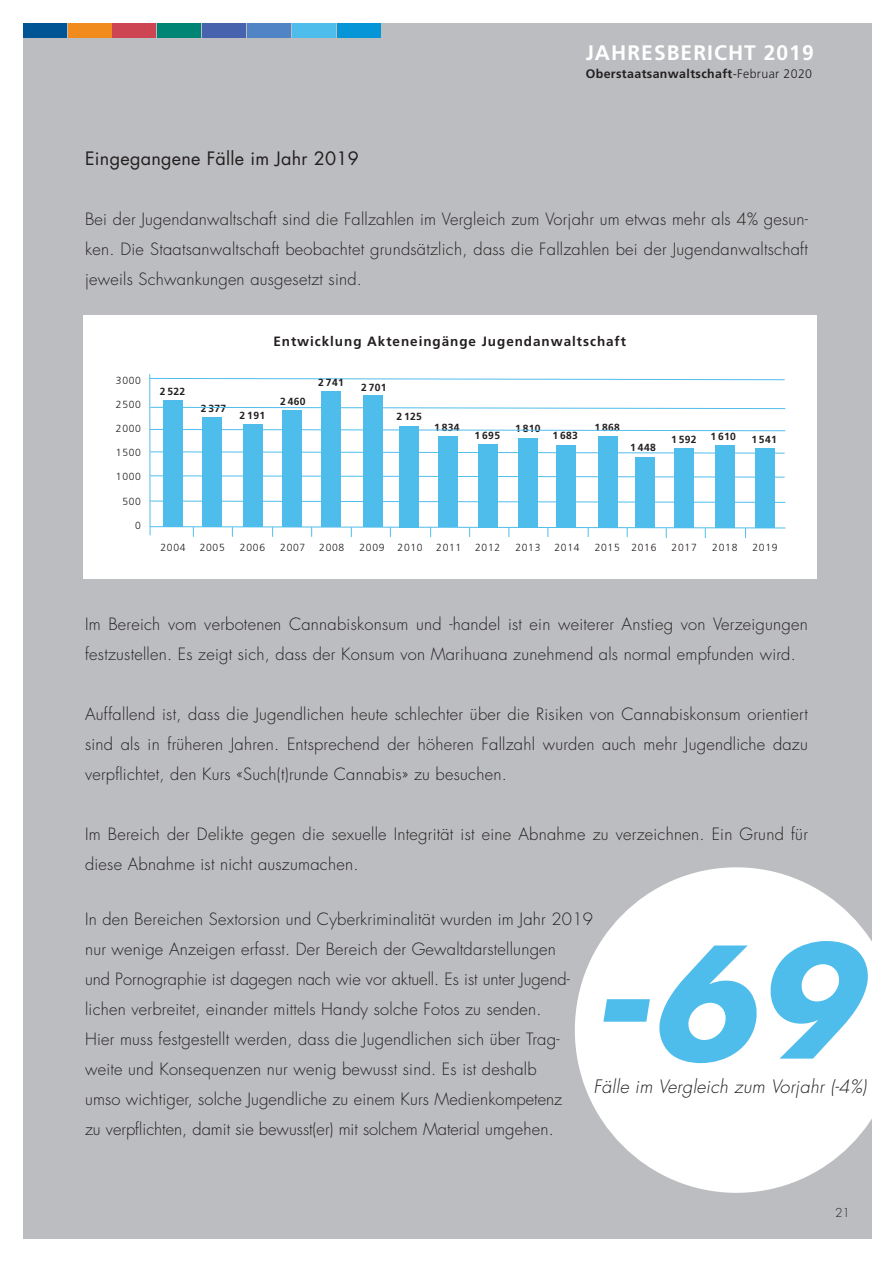
<style>
.page{position:relative;width:893px;height:1263px;background:#fff}
.page>*{position:absolute;margin:0;border:0;box-sizing:border-box;transform-origin:0 0}
.t1{font:italic 700 150px "Futura";color:#4fbdec}
.t2{font:700 21px "Frutiger";letter-spacing:.05em;color:#fff}
.t3{font:italic 300 18px "Futura";letter-spacing:.015em;color:#231f20}
.t4{font:18px "Futura";letter-spacing:.015em;color:#231f20}
.t5{font:300 16.5px/30px "Futura";letter-spacing:.015em;color:#231f20}
.t6{font:700 13.5px "Frutiger";letter-spacing:.07em;color:#231f20}
.t7{font:700 12.3px "Frutiger";letter-spacing:.03em;color:#231f20}
.t8{font:300 12px "Futura";color:#231f20}
.t9{font:300 10.35px "Frutiger";letter-spacing:.07em;color:#231f20}
.t10{font:700 10.35px "Frutiger";letter-spacing:.03em;color:#231f20}
.s1{font-weight:300}
</style>
<div class="page">
<div style="left:23px;top:23px;width:849px;height:1215px;background:#bcbdc0"></div>
<div style="left:158px;top:23px;width:43px;height:15px;background:#008575"></div>
<div style="left:113px;top:23px;width:43px;height:15px;background:#cd4552"></div>
<div style="left:68px;top:23px;width:43px;height:15px;background:#f28b1d"></div>
<div style="left:23px;top:23px;width:43px;height:15px;background:#005594"></div>
<div style="left:203px;top:23px;width:43px;height:15px;background:#4863ae"></div>
<div style="left:248px;top:23px;width:43px;height:15px;background:#5084c4"></div>
<div style="left:293px;top:23px;width:43px;height:15px;background:#4fbdec"></div>
<div style="left:338px;top:23px;width:43px;height:15px;background:#0696d7"></div>
<div style="left:83px;top:315px;width:733px;height:264px;background:#fff"></div>
<div style="left:163px;top:400px;width:20px;height:127px;background:#4fbdec"></div>
<div style="left:202px;top:417px;width:20px;height:110px;background:#4fbdec"></div>
<div style="left:243px;top:425px;width:19px;height:102px;background:#4fbdec"></div>
<div style="left:283px;top:411px;width:19px;height:116px;background:#4fbdec"></div>
<div style="left:321px;top:391px;width:20px;height:136px;background:#4fbdec"></div>
<div style="left:399px;top:426px;width:20px;height:101px;background:#4fbdec"></div>
<div style="left:438px;top:437px;width:19px;height:90px;background:#4fbdec"></div>
<div style="left:478px;top:444px;width:19px;height:83px;background:#4fbdec"></div>
<div style="left:518px;top:438px;width:20px;height:89px;background:#4fbdec"></div>
<div style="left:557px;top:445px;width:19px;height:82px;background:#4fbdec"></div>
<div style="left:635px;top:457px;width:19px;height:70px;background:#4fbdec"></div>
<div style="left:674px;top:448px;width:20px;height:80px;background:#4fbdec"></div>
<div style="left:598px;top:437px;width:19px;height:91px;background:#4fbdec"></div>
<div style="left:715px;top:445px;width:19px;height:83px;background:#4fbdec"></div>
<div style="left:755px;top:448px;width:19px;height:80px;background:#4fbdec"></div>
<svg style="left:150px;top:378px;width:635px;height:2px"></svg>
<svg style="left:150px;top:407px;width:636px;height:2px"></svg>
<svg style="left:150px;top:429px;width:636px;height:2px"></svg>
<svg style="left:150px;top:451px;width:635px;height:3px"></svg>
<svg style="left:150px;top:475px;width:635px;height:2px"></svg>
<svg style="left:150px;top:501px;width:636px;height:2px"></svg>
<div style="left:363px;top:396px;width:20px;height:131px;background:#4fbdec"></div>
<hr style="left:149px;top:374px;width:1px;height:161px;background:#4fbdec">
<svg style="left:149px;top:526px;width:637px;height:12px"></svg>
<svg style="left:575px;top:867px;width:297px;height:326px;fill:#fff"></svg>
<p class="t4" style="left:85px;top:146px;width:275px">Eingegangene Fälle im Jahr 2019</p>
<p class="t2" style="left:586px;top:40px;width:229px">JAHRESBERICHT 2019</p>
<p class="t7" style="left:586px;top:66px;width:228px">Oberstaatsanwaltschaft<span class="s1">-Februar 2020</span></p>
<p class="t5" style="left:85px;top:204px;width:724px;text-align:justify">Bei der Jugendanwaltschaft sind die Fallzahlen im Vergleich zum Vorjahr um etwas mehr als 4% gesun&shy;ken. Die Staatsanwaltschaft beobachtet grundsätzlich, dass die Fallzahlen bei der Jugendanwaltschaft jeweils Schwankungen ausgesetzt sind.</p>
<p class="t9" style="left:116px;top:375px;width:27px">3000</p>
<p class="t9" style="left:116px;top:399px;width:27px">2500</p>
<p class="t9" style="left:116px;top:423px;width:27px">2000</p>
<p class="t9" style="left:116px;top:447px;width:27px">1500</p>
<p class="t9" style="left:116px;top:471px;width:27px">1000</p>
<p class="t9" style="left:122px;top:495px;width:20px">500</p>
<p class="t9" style="left:135px;top:519px;width:7px">0</p>
<p class="t10" style="left:160px;top:385px;width:27px">2 522</p>
<p class="t10" style="left:201px;top:403px;width:27px">2 377</p>
<p class="t6" style="left:273px;top:333px;width:354px">Entwicklung Akteneingänge Jugendanwaltschaft</p>
<p class="t10" style="left:240px;top:410px;width:27px">2 191</p>
<p class="t10" style="left:280px;top:395px;width:27px">2 460</p>
<p class="t10" style="left:318px;top:376px;width:27px">2 741</p>
<p class="t10" style="left:361px;top:381px;width:27px">2 701</p>
<p class="t10" style="left:396px;top:410px;width:27px">2 125</p>
<p class="t10" style="left:434px;top:421px;width:27px">1 834</p>
<p class="t10" style="left:515px;top:422px;width:27px">1 810</p>
<p class="t10" style="left:475px;top:429px;width:27px">1 695</p>
<p class="t10" style="left:552px;top:430px;width:27px">1 683</p>
<p class="t10" style="left:594px;top:421px;width:27px">1 868</p>
<p class="t10" style="left:630px;top:441px;width:27px">1 448</p>
<p class="t10" style="left:671px;top:434px;width:27px">1 592</p>
<p class="t10" style="left:710px;top:430px;width:27px">1 610</p>
<p class="t10" style="left:751px;top:433px;width:27px">1 541</p>
<p class="t9" style="left:160px;top:542px;width:27px">2004</p>
<p class="t9" style="left:200px;top:542px;width:27px">2005</p>
<p class="t9" style="left:240px;top:542px;width:27px">2006</p>
<p class="t9" style="left:280px;top:542px;width:27px">2007</p>
<p class="t9" style="left:319px;top:542px;width:27px">2008</p>
<p class="t9" style="left:359px;top:542px;width:27px">2009</p>
<p class="t9" style="left:397px;top:542px;width:27px">2010</p>
<p class="t9" style="left:436px;top:542px;width:27px">2011</p>
<p class="t9" style="left:475px;top:542px;width:27px">2012</p>
<p class="t9" style="left:515px;top:542px;width:27px">2013</p>
<p class="t9" style="left:554px;top:542px;width:27px">2014</p>
<p class="t9" style="left:595px;top:542px;width:63px">2015 2016</p>
<p class="t9" style="left:672px;top:542px;width:27px">2017</p>
<p class="t9" style="left:712px;top:542px;width:27px">2018</p>
<p class="t9" style="left:752px;top:542px;width:27px">2019</p>
<p class="t5" style="left:85px;top:609px;width:724px">Im Bereich vom verbotenen Cannabiskonsum und -handel ist ein weiterer Anstieg von Verzeigungen festzustellen. Es zeigt sich, dass der Konsum von Marihuana zunehmend als normal empfunden wird.</p>
<p class="t5" style="left:85px;top:699px;width:724px;text-align:justify">Auffallend ist, dass die Jugendlichen heute schlechter über die Risiken von Cannabiskonsum orientiert sind als in früheren Jahren. Entsprechend der höheren Fallzahl wurden auch mehr Jugendliche dazu verpflichtet, den Kurs «Such(t)runde Cannabis» zu besuchen.</p>
<p class="t5" style="left:85px;top:819px;width:724px">Im Bereich der Delikte gegen die sexuelle Integrität ist eine Abnahme zu verzeichnen. Ein Grund für diese Abnahme ist nicht auszumachen.</p>
<p class="t5" style="left:85px;top:904px;width:509px">In den Bereichen Sextorsion und Cyberkriminalität wurden im Jahr 2019 nur wenige Anzeigen erfasst. Der Bereich der Gewaltdarstellungen<br>und Pornographie ist dagegen nach wie vor aktuell. Es ist unter Jugend&shy;lichen verbreitet, einander mittels Handy solche Fotos zu senden.<br>Hier muss festgestellt werden, dass die Jugendlichen sich über Trag&shy;weite und Konsequenzen nur wenig bewusst sind. Es ist deshalb<br>umso wichtiger, solche Jugendliche zu einem Kurs Medienkompetenz<br>zu verpflichten, damit sie bewusst(er) mit solchem Material umgehen.</p>
<h1 class="t1" style="left:590px;top:898px;width:271px">-69</h1>
<p class="t3" style="left:593px;top:1075px;width:275px">Fälle im Vergleich zum Vorjahr (-4%)</p>
<p class="t8" style="left:835px;top:1205px;width:17px">21</p>
</div>
